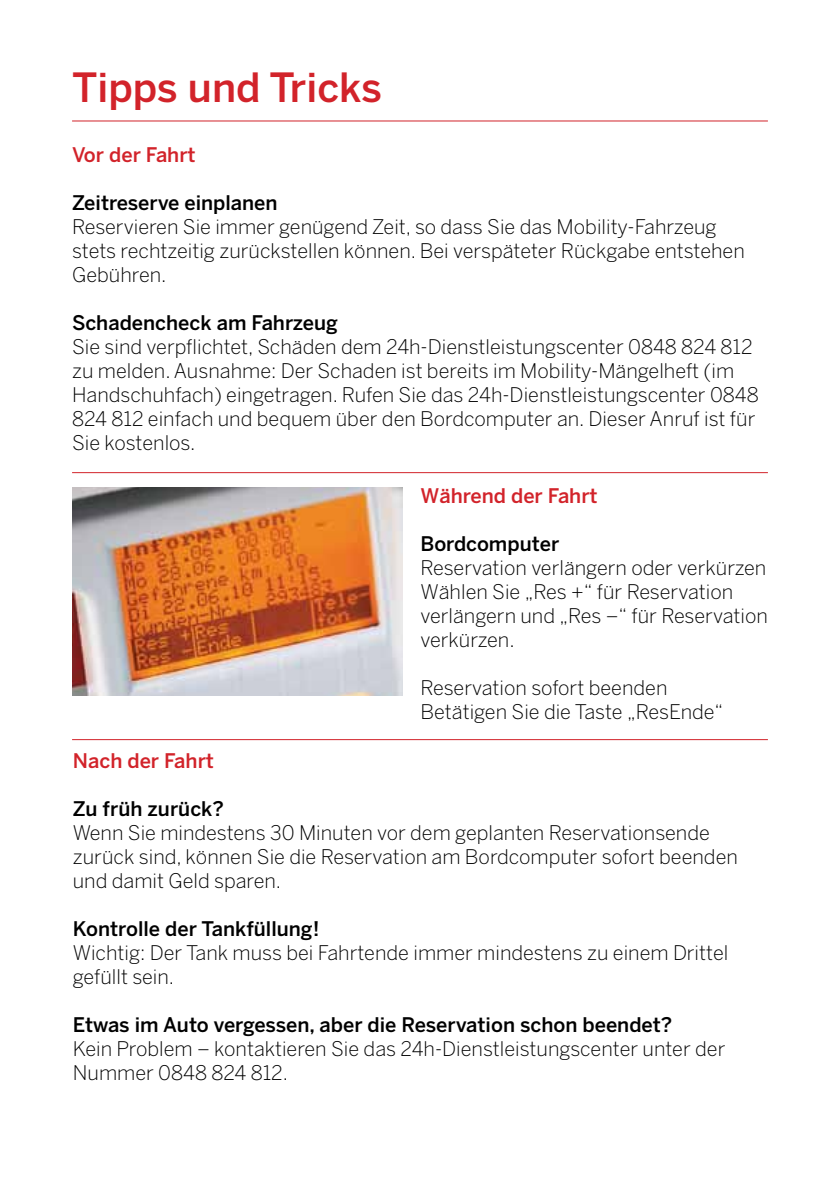
<style>
.page{position:relative;width:840px;height:1191px;background:#fff}
.page>*{position:absolute;margin:0;border:0;box-sizing:border-box;transform-origin:0 0}
.t1{font:500 40px "Benton Sans";color:#d2232a}
.t2{font:300 20px/24px "Benton Sans";color:#000}
.t3{font:500 20px "Benton Sans";color:#000}
.t4{font:500 20px "Benton Sans";color:#d2232a}
</style>
<div class="page">
<hr style="left:72px;top:120px;width:695px;height:1px;background:#d2232a">
<hr style="left:72px;top:472px;width:695px;height:1px;background:#d2232a">
<hr style="left:72px;top:739px;width:695px;height:1px;background:#d2232a">
<img style="left:72px;top:488px;width:330px;height:207px">
<h1 class="t1" style="left:72px;top:63px;width:311px">Tipps und Tricks</h1>
<p class="t4" style="left:72px;top:143px;width:125px">Vor der Fahrt</p>
<p class="t3" style="left:72px;top:191px;width:207px">Zeitreserve einplanen</p>
<p class="t2" style="left:72px;top:214px;width:674px">Reservieren Sie immer genügend Zeit, so dass Sie das Mobility-Fahrzeug stets rechtzeitig zurückstellen können. Bei verspäteter Rückgabe entstehen<br>Gebühren.</p>
<p class="t3" style="left:72px;top:311px;width:267px">Schadencheck am Fahrzeug</p>
<p class="t2" style="left:72px;top:334px;width:687px">Sie sind verpflichtet, Schäden dem 24h-Dienstleistungscenter 0848 824 812 zu melden. Ausnahme: Der Schaden ist bereits im Mobility-Mängelheft (im Handschuhfach) eingetragen. Rufen Sie das 24h-Dienstleistungscenter 0848<br>824 812 einfach und bequem über den Bordcomputer an. Dieser Anruf ist für Sie kostenlos.</p>
<p class="t4" style="left:420px;top:483px;width:179px">Während der Fahrt</p>
<p class="t3" style="left:420px;top:531px;width:140px">Bordcomputer</p>
<p class="t2" style="left:420px;top:555px;width:349px">Reservation verlängern oder verkürzen<br>Wählen Sie „Res +“ für Reservation verlängern und „Res –“ für Reservation verkürzen.</p>
<p class="t2" style="left:420px;top:675px;width:304px">Reservation sofort beenden<br>Betätigen Sie die Taste „ResEnde“</p>
<p class="t4" style="left:73px;top:748px;width:143px">Nach der Fahrt</p>
<p class="t3" style="left:73px;top:796px;width:153px">Zu früh zurück?</p>
<p class="t2" style="left:73px;top:820px;width:666px">Wenn Sie mindestens 30 Minuten vor dem geplanten Reservationsende zurück sind, können Sie die Reservation am Bordcomputer sofort beenden und damit Geld sparen.</p>
<p class="t3" style="left:73px;top:916px;width:248px">Kontrolle der Tankfüllung!</p>
<p class="t2" style="left:73px;top:940px;width:656px">Wichtig: Der Tank muss bei Fahrtende immer mindestens zu einem Drittel gefüllt sein.</p>
<p class="t3" style="left:73px;top:1012px;width:600px">Etwas im Auto vergessen, aber die Reservation schon beendet?</p>
<p class="t2" style="left:73px;top:1036px;width:653px">Kein Problem – kontaktieren Sie das 24h-Dienstleistungscenter unter der<br>Nummer 0848 824 812.</p>
</div>
